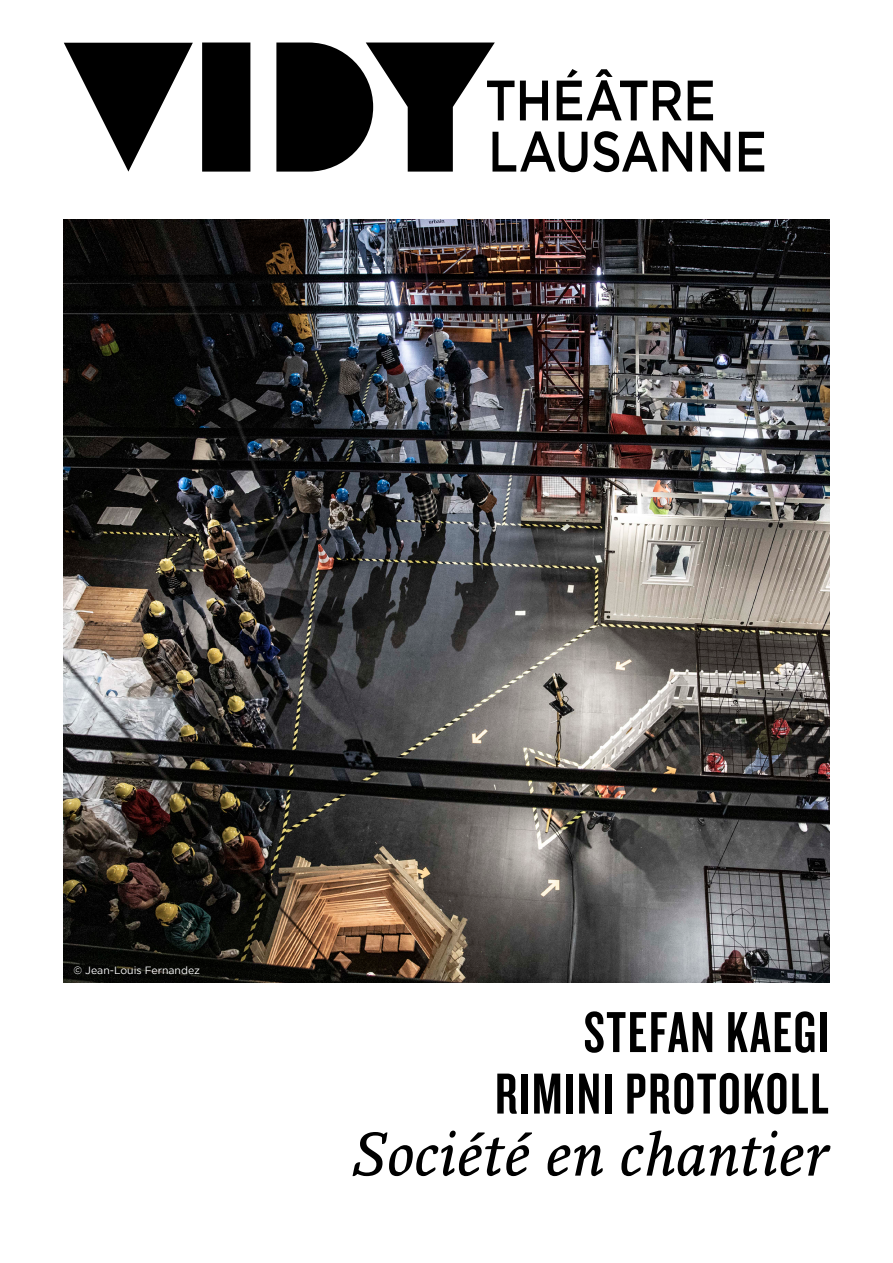
<style>
.page{position:relative;width:893px;height:1263px;background:#fff}
.page>*{position:absolute;margin:0;border:0;box-sizing:border-box;transform-origin:0 0}
.t1{font:60px/61.5px "Knockout 48 Featherweight";letter-spacing:.03em;color:#000;text-align:right}
.t2{font:italic 600 60px "Fresco";color:#000}
.t3{font:10.5px "Gotham";color:#fff}
</style>
<div class="page">
<img style="left:64px;top:219px;width:765px;height:764px">
<svg style="left:64px;top:43px;width:431px;height:129px;fill:#000"></svg>
<svg style="left:487px;top:81px;width:61px;height:39px"></svg>
<svg style="left:557px;top:69px;width:90px;height:51px"></svg>
<svg style="left:653px;top:81px;width:29px;height:39px"></svg>
<svg style="left:688px;top:81px;width:25px;height:39px"></svg>
<svg style="left:492px;top:131px;width:95px;height:41px"></svg>
<svg style="left:593px;top:131px;width:99px;height:41px"></svg>
<svg style="left:701px;top:132px;width:29px;height:40px"></svg>
<svg style="left:739px;top:132px;width:25px;height:40px"></svg>
<p class="t3" style="left:73px;top:964px;width:128px">© Jean-Louis Fernandez</p>
<p class="t1" style="left:495px;top:999px;width:335px">STEFAN KAEGI<br>RIMINI PROTOKOLL</p>
<p class="t2" style="left:354px;top:1116px;width:476px">Société en chantier</p>
</div>
